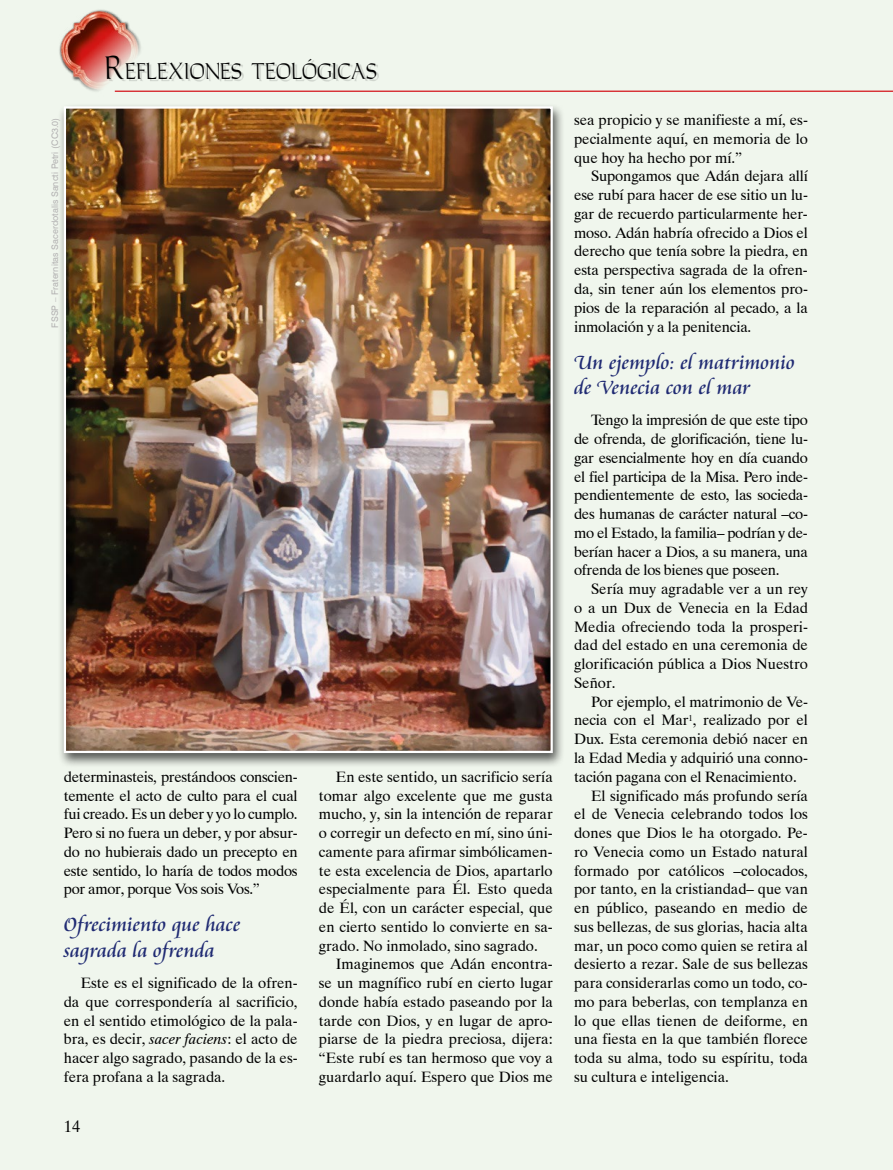
<style>
.page{position:relative;width:893px;height:1170px;background:#fff}
.page>*{position:absolute;margin:0;border:0;box-sizing:border-box;transform-origin:0 0}
.t1{font:21px/25.2px "Cataneo Especial";letter-spacing:-.005em;color:#202b73}
.t2{font:21px "Carleton Normal";color:#000;scale:.8 1}
.t3{font:16.5px "Dutch 801 BT";color:#000}
.t4{font:15px/18.8px "Dutch 801 BT";color:#000;text-align:justify}
.t5{font:9px "Swiss 721 BT";color:#b3b2b2}
.s1{font-size:30px}
.s2{font-style:italic}
</style>
<div class="page">
<div style="left:0;top:0;width:893px;height:1169px;background:#f0f6ed"></div>
<hr style="left:115px;top:91px;width:778px;height:1px;background:#d20a11">
<img style="left:59px;top:9px;width:93px;height:83px">
<div style="left:108px;top:58px;width:271px;height:23px;background:#000;opacity:.15"></div>
<div style="left:57px;top:103px;width:507px;height:665px;background:#000;opacity:.65"></div>
<img style="left:63px;top:105px;width:491px;height:649px">
<p class="t5" style="left:49px;top:327px;width:211px;rotate:-90deg">FSSP – Fraternitas Sacerdotalis Sancti Petri (CC3.0)</p>
<h1 class="t2" style="left:104px;top:58px;width:342px"><span class="s1">R</span>EFLEXIONES TEOLÓGICAS</h1>
<p class="t4" style="left:64px;top:767px;width:235px">determinasteis, prestándoos conscien&shy;temente el acto de culto para el cual fui creado. Es un deber y yo lo cumplo.<br>Pero si no fuera un deber, y por absur&shy;do no hubierais dado un precepto en este sentido, lo haría de todos modos por amor, porque Vos sois Vos.”</p>
<h1 class="t1" style="left:64px;top:913px;width:178px">Ofrecimiento que hace sagrada la ofrenda</h1>
<p class="t4" style="left:64px;top:973px;width:235px;text-indent:17px">Este es el significado de la ofren&shy;da que correspondería al sacrificio, en el sentido etimológico de la pala&shy;bra, es decir, <span class="s2">sacer faciens</span>: el acto de hacer algo sagrado, pasando de la es&shy;fera profana a la sagrada.</p>
<p class="t3" style="left:64px;top:1116px;width:18px">14</p>
<p class="t4" style="left:336px;top:767px;width:218px">En este sentido, un sacrificio sería</p>
<p class="t4" style="left:319px;top:785px;width:235px">tomar algo excelente que me gusta</p>
<p class="t4" style="left:319px;top:804px;width:235px">mucho, y, sin la intención de reparar</p>
<p class="t4" style="left:319px;top:823px;width:235px">o corregir un defecto en mí, sino úni-</p>
<p class="t4" style="left:319px;top:842px;width:235px">camente para afirmar simbólicamen-</p>
<p class="t4" style="left:319px;top:860px;width:235px">te esta excelencia de Dios, apartarlo</p>
<p class="t4" style="left:319px;top:879px;width:235px">especialmente para Él. Esto queda</p>
<p class="t4" style="left:319px;top:898px;width:235px">de Él, con un carácter especial, que</p>
<p class="t4" style="left:319px;top:917px;width:235px">en cierto sentido lo convierte en sa-</p>
<p class="t4" style="left:319px;top:935px;width:220px">grado. No inmolado, sino sagrado.</p>
<p class="t4" style="left:336px;top:954px;width:218px">Imaginemos que Adán encontra-</p>
<p class="t4" style="left:319px;top:973px;width:235px">se un magnífico rubí en cierto lugar</p>
<p class="t4" style="left:319px;top:992px;width:235px">donde había estado paseando por la</p>
<p class="t4" style="left:319px;top:1010px;width:235px">tarde con Dios, y en lugar de apro-</p>
<p class="t4" style="left:319px;top:1029px;width:235px">piarse de la piedra preciosa, dijera:</p>
<p class="t4" style="left:319px;top:1048px;width:235px">“Este rubí es tan hermoso que voy a</p>
<p class="t4" style="left:319px;top:1067px;width:235px">guardarlo aquí. Espero que Dios me</p>
<p class="t4" style="left:574px;top:110px;width:235px">sea propicio y se manifieste a mí, es&shy;pecialmente aquí, en memoria de lo que hoy ha hecho por mí.”</p>
<p class="t4" style="left:574px;top:167px;width:235px;text-indent:17px">Supongamos que Adán dejara allí ese rubí para hacer de ese sitio un lu&shy;gar de recuerdo particularmente her&shy;moso. Adán habría ofrecido a Dios el derecho que tenía sobre la piedra, en esta perspectiva sagrada de la ofren&shy;da, sin tener aún los elementos pro&shy;pios de la reparación al pecado, a la inmolación y a la penitencia.</p>
<h1 class="t1" style="left:574px;top:350px;width:222px">Un ejemplo: el matrimonio de Venecia con el mar</h1>
<p class="t4" style="left:574px;top:410px;width:235px;text-indent:17px">Tengo la impresión de que este tipo de ofrenda, de glorificación, tiene lu&shy;gar esencialmente hoy en día cuando el fiel participa de la Misa. Pero inde&shy;pendientemente de esto, las socieda&shy;des humanas de carácter natural –co&shy;mo el Estado, la familia– podrían y de&shy;berían hacer a Dios, a su manera, una ofrenda de los bienes que poseen.</p>
<p class="t4" style="left:574px;top:579px;width:235px;text-indent:17px">Sería muy agradable ver a un rey o a un Dux de Venecia en la Edad Media ofreciendo toda la prosperi&shy;dad del estado en una ceremonia de glorificación pública a Dios Nuestro Señor.</p>
<p class="t4" style="left:591px;top:692px;width:218px">Por ejemplo, el matrimonio de Ve-</p>
<p class="t4" style="left:574px;top:710px;width:235px">necia con el Mar<sup>1</sup>, realizado por el</p>
<p class="t4" style="left:574px;top:729px;width:235px">Dux. Esta ceremonia debió nacer en</p>
<p class="t4" style="left:574px;top:748px;width:235px">la Edad Media y adquirió una conno-</p>
<p class="t4" style="left:574px;top:767px;width:224px">tación pagana con el Renacimiento.</p>
<p class="t4" style="left:591px;top:785px;width:218px">El significado más profundo sería</p>
<p class="t4" style="left:574px;top:804px;width:235px">el de Venecia celebrando todos los</p>
<p class="t4" style="left:574px;top:823px;width:235px">dones que Dios le ha otorgado. Pe-</p>
<p class="t4" style="left:574px;top:842px;width:235px">ro Venecia como un Estado natural</p>
<p class="t4" style="left:574px;top:860px;width:235px">formado por católicos –colocados,</p>
<p class="t4" style="left:574px;top:879px;width:235px">por tanto, en la cristiandad– que van</p>
<p class="t4" style="left:574px;top:898px;width:235px">en público, paseando en medio de</p>
<p class="t4" style="left:574px;top:917px;width:235px">sus bellezas, de sus glorias, hacia alta</p>
<p class="t4" style="left:574px;top:935px;width:235px">mar, un poco como quien se retira al</p>
<p class="t4" style="left:574px;top:954px;width:235px">desierto a rezar. Sale de sus bellezas</p>
<p class="t4" style="left:574px;top:973px;width:235px">para considerarlas como un todo, co-</p>
<p class="t4" style="left:574px;top:992px;width:235px">mo para beberlas, con templanza en</p>
<p class="t4" style="left:574px;top:1010px;width:235px">lo que ellas tienen de deiforme, en</p>
<p class="t4" style="left:574px;top:1029px;width:235px">una fiesta en la que también florece</p>
<p class="t4" style="left:574px;top:1048px;width:235px">toda su alma, todo su espíritu, toda</p>
<p class="t4" style="left:574px;top:1067px;width:156px">su cultura e inteligencia.</p>
</div>
